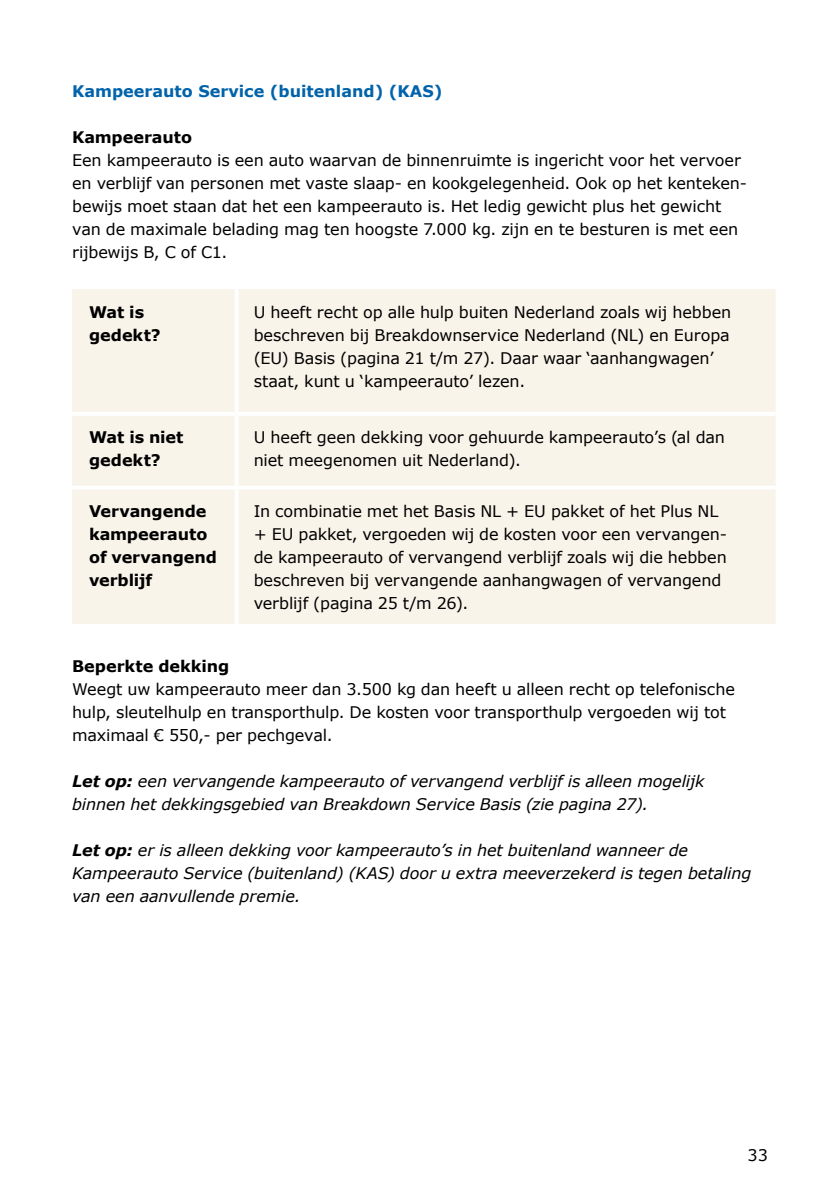
<style>
.page{position:relative;width:840px;height:1191px;background:#fff}
.page>*{position:absolute;margin:0;border:0;box-sizing:border-box;transform-origin:0 0}
.t1{font:16px/23px "Verdana";letter-spacing:-.01em;color:#000}
.t2{font:italic 16px/23px "Verdana";letter-spacing:-.01em;color:#000}
.t3{font:700 16px/23px "Verdana";letter-spacing:-.005em;color:#000}
.t4{font:700 16px "Verdana";color:#0063aa}
.s1{font-weight:700}
</style>
<div class="page">
<div style="left:72px;top:289px;width:703px;height:335px;background:#f9f4ea"></div>
<svg style="left:234px;top:289px;width:4px;height:123px"></svg>
<hr style="left:72px;top:412px;width:164px;height:4px;background:#fff">
<hr style="left:236px;top:412px;width:539px;height:4px;background:#fff">
<svg style="left:234px;top:416px;width:4px;height:69px"></svg>
<svg style="left:72px;top:485px;width:164px;height:4px"></svg>
<svg style="left:236px;top:485px;width:539px;height:4px"></svg>
<svg style="left:234px;top:489px;width:4px;height:135px"></svg>
<p class="t4" style="left:72px;top:81px;width:371px">Kampeerauto Service (buitenland) (KAS)</p>
<p class="t3" style="left:72px;top:126px;width:121px">Kampeerauto</p>
<p class="t1" style="left:72px;top:149px;width:673px">Een kampeerauto is een auto waarvan de binnenruimte is ingericht voor het vervoer en verblijf van personen met vaste slaap- en kookgelegenheid. Ook op het kenteken&shy;bewijs moet staan dat het een kampeerauto is. Het ledig gewicht plus het gewicht van de maximale belading mag ten hoogste 7.000 kg. zijn en te besturen is met een rijbewijs B, C of C1.</p>
<p class="t3" style="left:89px;top:301px;width:73px">Wat is gedekt?</p>
<p class="t1" style="left:253px;top:301px;width:479px">U heeft recht op alle hulp buiten Nederland zoals wij hebben beschreven bij Breakdownservice Nederland (NL) en Europa (EU) Basis (pagina 21 t/m 27). Daar waar ‘aanhangwagen’ staat, kunt u ‘kampeerauto’ lezen.</p>
<p class="t3" style="left:89px;top:426px;width:96px">Wat is niet gedekt?</p>
<p class="t1" style="left:253px;top:426px;width:472px">U heeft geen dekking voor gehuurde kampeerauto’s (al dan niet meegenomen uit Nederland).</p>
<p class="t3" style="left:89px;top:499px;width:129px">Vervangende kampeerauto of vervangend verblijf</p>
<p class="t1" style="left:253px;top:500px;width:474px">In combinatie met het Basis NL + EU pakket of het Plus NL + EU pakket, vergoeden wij de kosten voor een vervangen&shy;de kampeerauto of vervangend verblijf zoals wij die hebben beschreven bij vervangende aanhangwagen of vervangend verblijf (pagina 25 t/m 26).</p>
<p class="t3" style="left:72px;top:655px;width:158px">Beperkte dekking</p>
<p class="t1" style="left:72px;top:678px;width:664px">Weegt uw kampeerauto meer dan 3.500 kg dan heeft u alleen recht op telefonische hulp, sleutelhulp en transporthulp. De kosten voor transporthulp vergoeden wij tot maximaal € 550,- per pechgeval.</p>
<p class="t2" style="left:72px;top:770px;width:633px"><span class="s1">Let op:</span> een vervangende kampeerauto of vervangend verblijf is alleen mogelijk binnen het dekkingsgebied van Breakdown Service Basis (zie pagina 27).</p>
<p class="t2" style="left:72px;top:839px;width:680px"><span class="s1">Let op:</span> er is alleen dekking voor kampeerauto’s in het buitenland wanneer de<br>Kampeerauto Service (buitenland) (KAS) door u extra meeverzekerd is tegen betaling van een aanvullende premie.</p>
<p class="t1" style="left:747px;top:1144px;width:22px">33</p>
</div>
